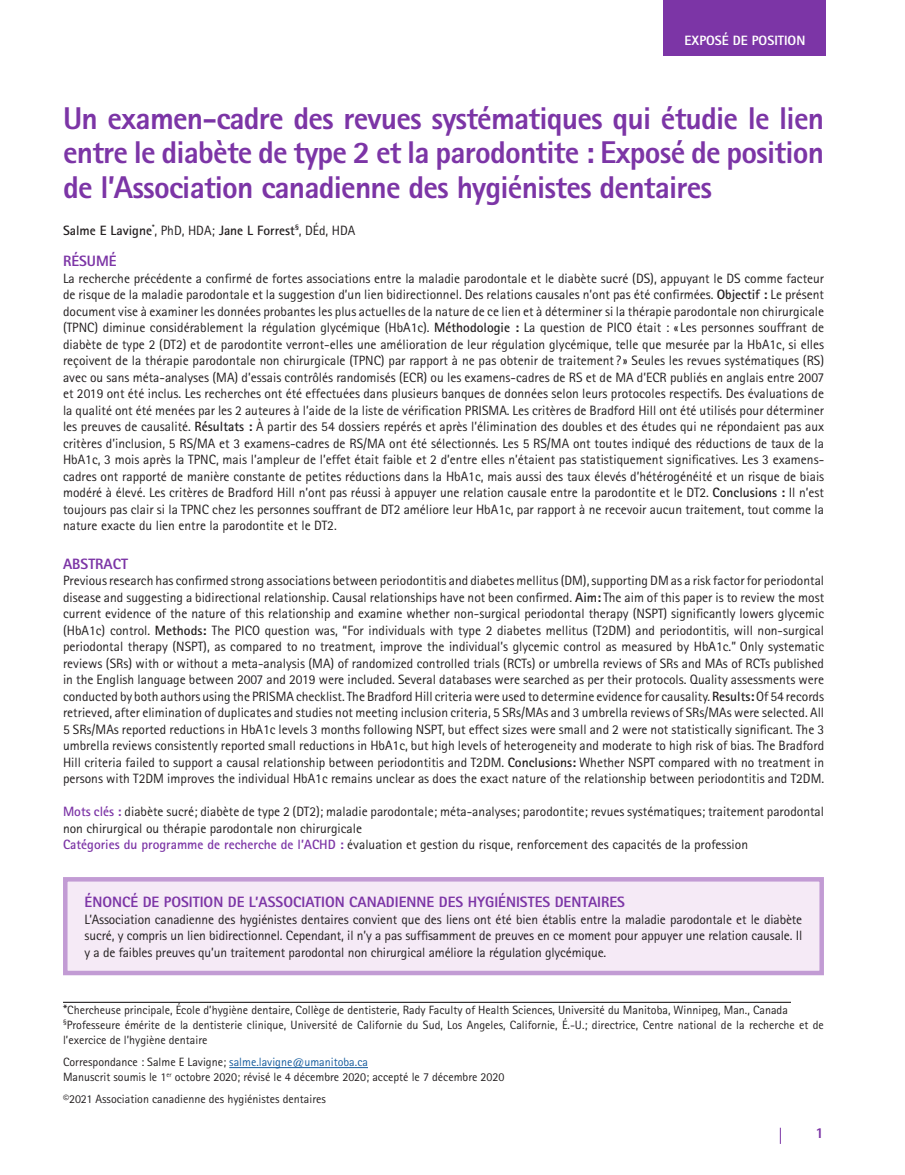
<style>
.page{position:relative;width:905px;height:1175px;background:#fff}
.page>*{position:absolute;margin:0;border:0;box-sizing:border-box;transform-origin:0 0}
.Article_Title{font:800 31.5px/34.5px "Rotis Sans Serif Std";letter-spacing:-.025em;color:#7c35a6;text-align:justify}
.subheading_1{font:800 15px "Rotis Sans Serif Std";color:#7c35a6}
.Abstract{font:13.5px/16.5px "Rotis Sans Serif Std";letter-spacing:-.005em;color:#231f20;text-align:justify}
.Resume{font:13.5px/16.5px "Rotis Sans Serif Std";color:#231f20;text-align:justify}
.Keywords{font:13.5px/16.5px "Rotis Sans Serif Std";color:#231f20}
.Research_Agenda_Cate{font:13.5px "Rotis Sans Serif Std";color:#231f20}
.Authors{font:700 13.5px "Rotis Sans Serif Std";color:#231f20}
.Section_Title{font:800 13.5px "Rotis Sans Serif Std";color:#fff}
.Footnotes{font:12px/15px "Rotis Sans Serif Std";color:#231f20}
.s1{font-weight:400}
.s2{font-weight:700}
.s3{font-weight:700;color:#7c35a6}
.s4{font-size:13.5px}
.s5{color:#175d9e}
</style>
<div class="page">
<hr style="left:823px;top:0;width:1px;height:56px;background:#7c35a6">
<svg style="left:780px;top:1127px;width:1px;height:16px"></svg>
<div style="left:63px;top:877px;width:761px;height:98px;background:#f5eaf6;border:4px solid #c29bd4"></div>
<hr style="left:229px;top:1067px;width:139px;height:1px;background:#175d9e">
<hr style="left:63px;top:1001px;width:728px;height:1px;background:#231f20">
<div style="left:664px;top:0;width:162px;height:55px;background:#7c35a6"></div>
<p class="Section_Title" style="left:684px;top:31px;width:122px">EXPOSÉ DE POSITION</p>
<p class="Article_Title" style="left:63px;top:101px;width:762px">Un examen-cadre des revues systématiques qui étudie le lien entre le diabète de type 2 et la parodontite : Exposé de position de l’Association canadienne des hygiénistes dentaires</p>
<p class="Authors" style="left:63px;top:222px;width:294px">Salme E Lavigne<sup>*</sup><span class="s1">, PhD, HDA;</span> Jane L Forrest<sup>§</sup><span class="s1">, DÉd, HDA</span></p>
<p class="subheading_1" style="left:63px;top:251px;width:55px">RÉSUMÉ</p>
<p class="Resume" style="left:63px;top:270px;width:762px">La recherche précédente a confirmé de fortes associations entre la maladie parodontale et le diabète sucré (DS), appuyant le DS comme facteur de risque de la maladie parodontale et la suggestion d’un lien bidirectionnel. Des relations causales n’ont pas été confirmées. <span class="s2">Objectif :</span> Le présent document vise à examiner les données probantes les plus actuelles de la nature de ce lien et à déterminer si la thérapie parodontale non chirurgicale (TPNC) diminue considérablement la régulation glycémique (HbA1c). <span class="s2">Méthodologie :</span> La question de PICO était : « Les personnes souffrant de diabète de type 2 (DT2) et de parodontite verront-elles une amélioration de leur régulation glycémique, telle que mesurée par la HbA1c, si elles reçoivent de la thérapie parodontale non chirurgicale (TPNC) par rapport à ne pas obtenir de traitement ? » Seules les revues systématiques (RS) avec ou sans méta-analyses (MA) d’essais contrôlés randomisés (ECR) ou les examens-cadres de RS et de MA d’ECR publiés en anglais entre 2007 et 2019 ont été inclus. Les recherches ont été effectuées dans plusieurs banques de données selon leurs protocoles respectifs. Des évaluations de la qualité ont été menées par les 2 auteures à l’aide de la liste de vérification PRISMA. Les critères de Bradford Hill ont été utilisés pour déterminer les preuves de causalité. <span class="s2">Résultats :</span> À partir des 54 dossiers repérés et après l’élimination des doubles et des études qui ne répondaient pas aux critères d’inclusion, 5 RS/MA et 3 examens-cadres de RS/MA ont été sélectionnés. Les 5 RS/MA ont toutes indiqué des réductions de taux de la HbA1c, 3 mois après la TPNC, mais l’ampleur de l’effet était faible et 2 d’entre elles n’étaient pas statistiquement significatives. Les 3 examens&shy;cadres ont rapporté de manière constante de petites réductions dans la HbA1c, mais aussi des taux élevés d’hétérogénéité et un risque de biais modéré à élevé. Les critères de Bradford Hill n’ont pas réussi à appuyer une relation causale entre la parodontite et le DT2. <span class="s2">Conclusions :</span> Il n’est toujours pas clair si la TPNC chez les personnes souffrant de DT2 améliore leur HbA1c, par rapport à ne recevoir aucun traitement, tout comme la nature exacte du lien entre la parodontite et le DT2.</p>
<p class="subheading_1" style="left:63px;top:554px;width:67px">ABSTRACT</p>
<p class="Abstract" style="left:63px;top:572px;width:762px">Previous research has confirmed strong associations between periodontitis and diabetes mellitus (DM), supporting DM as a risk factor for periodontal disease and suggesting a bidirectional relationship. Causal relationships have not been confirmed. <span class="s2">Aim:</span> The aim of this paper is to review the most current evidence of the nature of this relationship and examine whether non-surgical periodontal therapy (NSPT) significantly lowers glycemic (HbA1c) control. <span class="s2">Methods:</span> The PICO question was, “For individuals with type 2 diabetes mellitus (T2DM) and periodontitis, will non-surgical periodontal therapy (NSPT), as compared to no treatment, improve the individual’s glycemic control as measured by HbA1c.” Only systematic reviews (SRs) with or without a meta-analysis (MA) of randomized controlled trials (RCTs) or umbrella reviews of SRs and MAs of RCTs published in the English language between 2007 and 2019 were included. Several databases were searched as per their protocols. Quality assessments were conducted by both authors using the PRISMA checklist. The Bradford Hill criteria were used to determine evidence for causality. <span class="s2">Results:</span>Of 54 records retrieved, after elimination of duplicates and studies not meeting inclusion criteria, 5 SRs/MAs and 3 umbrella reviews of SRs/MAs were selected. All 5 SRs/MAs reported reductions in HbA1c levels 3 months following NSPT, but effect sizes were small and 2 were not statistically significant. The 3 umbrella reviews consistently reported small reductions in HbA1c, but high levels of heterogeneity and moderate to high risk of bias. The Bradford Hill criteria failed to support a causal relationship between periodontitis and T2DM. <span class="s2">Conclusions:</span> Whether NSPT compared with no treatment in persons with T2DM improves the individual HbA1c remains unclear as does the exact nature of the relationship between periodontitis and T2DM.</p>
<p class="Keywords" style="left:63px;top:803px;width:762px"><span class="s3">Mots clés :</span> diabète sucré; diabète de type 2 (DT2); maladie parodontale; méta-analyses; parodontite; revues systématiques; traitement parodontal non chirurgical ou thérapie parodontale non chirurgicale</p>
<p class="Research_Agenda_Cate" style="left:63px;top:836px;width:686px"><span class="s3">Catégories du programme de recherche de l’ACHD :</span> évaluation et gestion du risque, renforcement des capacités de la profession</p>
<p class="subheading_1" style="left:85px;top:892px;width:542px">ÉNONCÉ DE POSITION DE L’ASSOCIATION CANADIENNE DES HYGIÉNISTES DENTAIRES</p>
<p class="Abstract" style="left:85px;top:910px;width:719px">L’Association canadienne des hygiénistes dentaires convient que des liens ont été bien établis entre la maladie parodontale et le diabète sucré, y compris un lien bidirectionnel. Cependant, il n’y a pas suffisamment de preuves en ce moment pour appuyer une relation causale. Il y a de faibles preuves qu’un traitement parodontal non chirurgical améliore la régulation glycémique.</p>
<p class="Footnotes" style="left:63px;top:1002px;width:726px"><span class="s4">*</span>Chercheuse principale, École d’hygiène dentaire, Collège de dentisterie, Rady Faculty of Health Sciences, Université du Manitoba, Winnipeg, Man., Canada</p>
<p class="Footnotes" style="left:63px;top:1017px;width:762px"><sup>§</sup>Professeure émérite de la dentisterie clinique, Université de Californie du Sud, Los Angeles, Californie, É.-U.; directrice, Centre national de la recherche et de l’exercice de l’hygiène dentaire</p>
<p class="Footnotes" style="left:63px;top:1054px;width:306px">Correspondance : Salme E Lavigne; <span class="s5">salme.lavigne@umanitoba.ca</span></p>
<p class="Footnotes" style="left:63px;top:1069px;width:443px">Manuscrit soumis le 1<sup>er</sup> octobre 2020; révisé le 4 décembre 2020; accepté le 7 décembre 2020</p>
<p class="Footnotes" style="left:63px;top:1091px;width:264px">©2021 Association canadienne des hygiénistes dentaires</p>
<p class="subheading_1" style="left:815px;top:1123px;width:10px">1</p>
</div>
